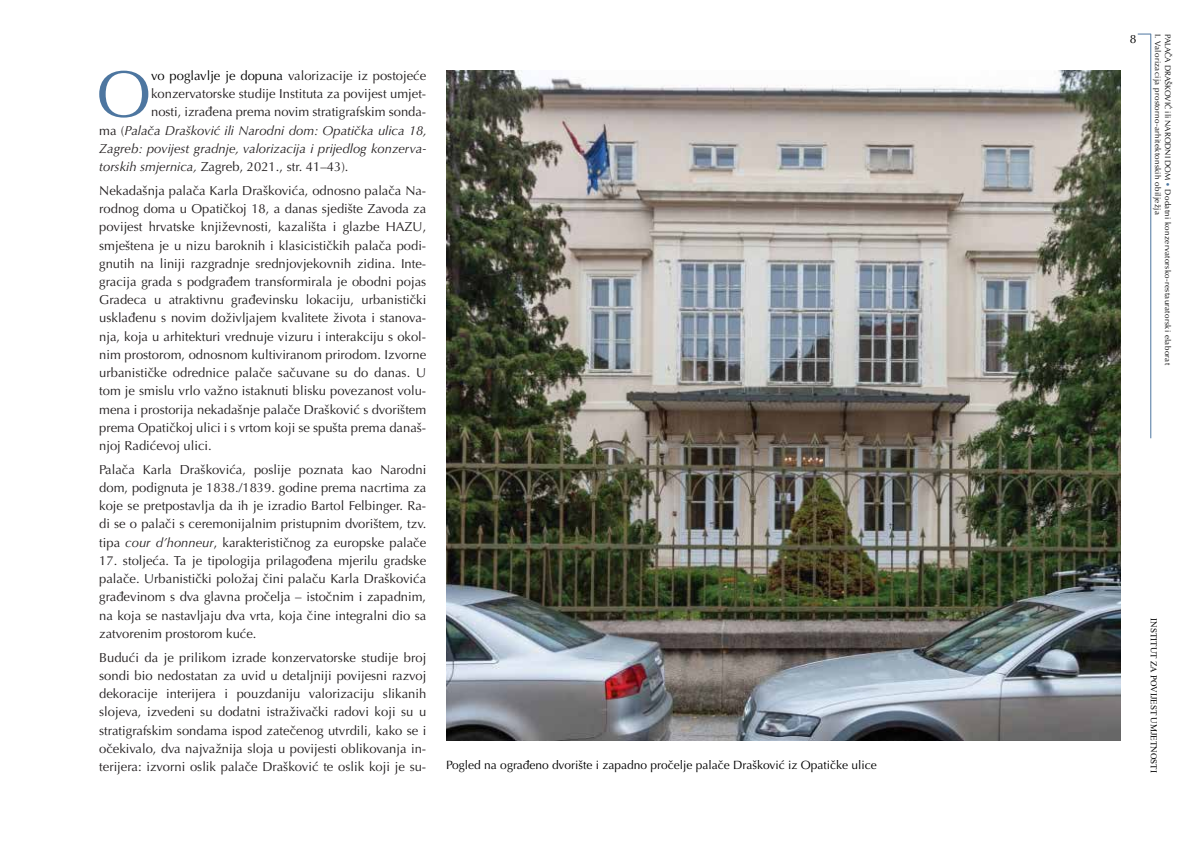
<style>
.page{position:relative;width:1191px;height:842px;background:#fff}
.page>*{position:absolute;margin:0;border:0;box-sizing:border-box;transform-origin:0 0}
.t1{font:65.6px "Optima LT Pro";color:#4d76a0}
.t2{font:13px/18.2px "Optima LT Pro";color:#231f20;text-align:justify}
.t3{font:italic 13px "Optima LT Pro";color:#231f20}
.t4{font:12px "Optima LT Pro";color:#000}
.t5{font:9px "Times New Roman";color:#000}
.t6{font:8px/9.8px "Optima LT Pro";letter-spacing:.04em;color:#000}
.s1{color:#000}
.s2{font-style:normal}
.s3{font-style:italic}
.s4{color:#4d76a0}
</style>
<div class="page">
<hr style="left:1150px;top:34px;width:1px;height:404px;background:#4d76a0">
<svg style="left:1137px;top:34px;width:13px;height:1px"></svg>
<img style="left:446px;top:71px;width:674px;height:669px">
<h1 class="t1" style="left:96px;top:53px;width:56px">O</h1>
<p class="t2" style="left:151px;top:67px;width:277px"><span class="s1">vo poglavlje je dopuna</span> valorizacije iz postojeće</p>
<p class="t2" style="left:151px;top:85px;width:277px">konzervatorske studije Instituta za povijest umjet-</p>
<p class="t2" style="left:151px;top:103px;width:277px">nosti, izrađena prema novim stratigrafskim sonda-</p>
<p class="t3" style="left:99px;top:122px;width:329px"><span class="s2">ma (</span>Palača Drašković ili Narodni dom: Opatička ulica 18,</p>
<p class="t3" style="left:99px;top:140px;width:328px">Zagreb: povijest gradnje, valorizacija i prijedlog konzerva-</p>
<p class="t2" style="left:99px;top:158px;width:251px"><span class="s3">torskih smjernica,</span> Zagreb, 2021., str. 41–43).</p>
<p class="t2" style="left:99px;top:182px;width:328px">Nekadašnja palača Karla Draškovića, odnosno palača Na&shy;rodnog doma u Opatičkoj 18, a danas sjedište Zavoda za povijest hrvatske književnosti, kazališta i glazbe HAZU, smještena je u nizu baroknih i klasicističkih palača podi&shy;gnutih na liniji razgradnje srednjovjekovnih zidina. Inte&shy;gracija grada s podgrađem transformirala je obodni pojas Gradeca u atraktivnu građevinsku lokaciju, urbanistički usklađenu s novim doživljajem kvalitete života i stanova&shy;nja, koja u arhitekturi vrednuje vizuru i interakciju s okol&shy;nim prostorom, odnosnom kultiviranom prirodom. Izvorne urbanističke odrednice palače sačuvane su do danas. U tom je smislu vrlo važno istaknuti blisku povezanost volu&shy;mena i prostorija nekadašnje palače Drašković s dvorištem prema Opatičkoj ulici i s vrtom koji se spušta prema današ&shy;njoj Radićevoj ulici.</p>
<p class="t2" style="left:99px;top:460px;width:328px">Palača Karla Draškovića, poslije poznata kao Narodni dom, podignuta je 1838./1839. godine prema nacrtima za koje se pretpostavlja da ih je izradio Bartol Felbinger. Ra&shy;di se o palači s ceremonijalnim pristupnim dvorištem, tzv. tipa <span class="s3">cour d’honneur</span>, karakterističnog za europske palače</p>
<p class="t2" style="left:99px;top:551px;width:328px">17. stoljeća. Ta je tipologija prilagođena mjerilu gradske palače. Urbanistički položaj čini palaču Karla Draškovića građevinom s dva glavna pročelja – istočnim i zapadnim, na koja se nastavljaju dva vrta, koja čine integralni dio sa zatvorenim prostorom kuće.</p>
<p class="t2" style="left:99px;top:648px;width:328px">Budući da je prilikom izrade konzervatorske studije broj sondi bio nedostatan za uvid u detaljniji povijesni razvoj dekoracije interijera i pouzdaniju valorizaciju slikanih slojeva, izvedeni su dodatni istraživački radovi koji su u stratigrafskim sondama ispod zatečenog utvrdili, kako se i očekivalo, dva najvažnija sloja u povijesti oblikovanja in&shy;terijera: izvorni oslik palače Drašković te oslik koji je su-</p>
<p class="t4" style="left:446px;top:757px;width:432px">Pogled na ograđeno dvorište i zapadno pročelje palače Drašković iz Opatičke ulice</p>
<p class="t4" style="left:1129px;top:31px;width:8px">8</p>
<p class="t6" style="left:1172px;top:34px;width:332px;rotate:90deg">PALAČA DRAŠKOVIĆ ili NARODNI DOM <span class="s4">•</span> Dodatni konzervatorsko-restauratorski elaborat<br>I. Valorizacija prostorno-arhitektonskih obilježja</p>
<p class="t5" style="left:1160px;top:618px;width:156px;rotate:90deg">INSTITUT ZA POVIJEST UMJETNOSTI</p>
</div>
